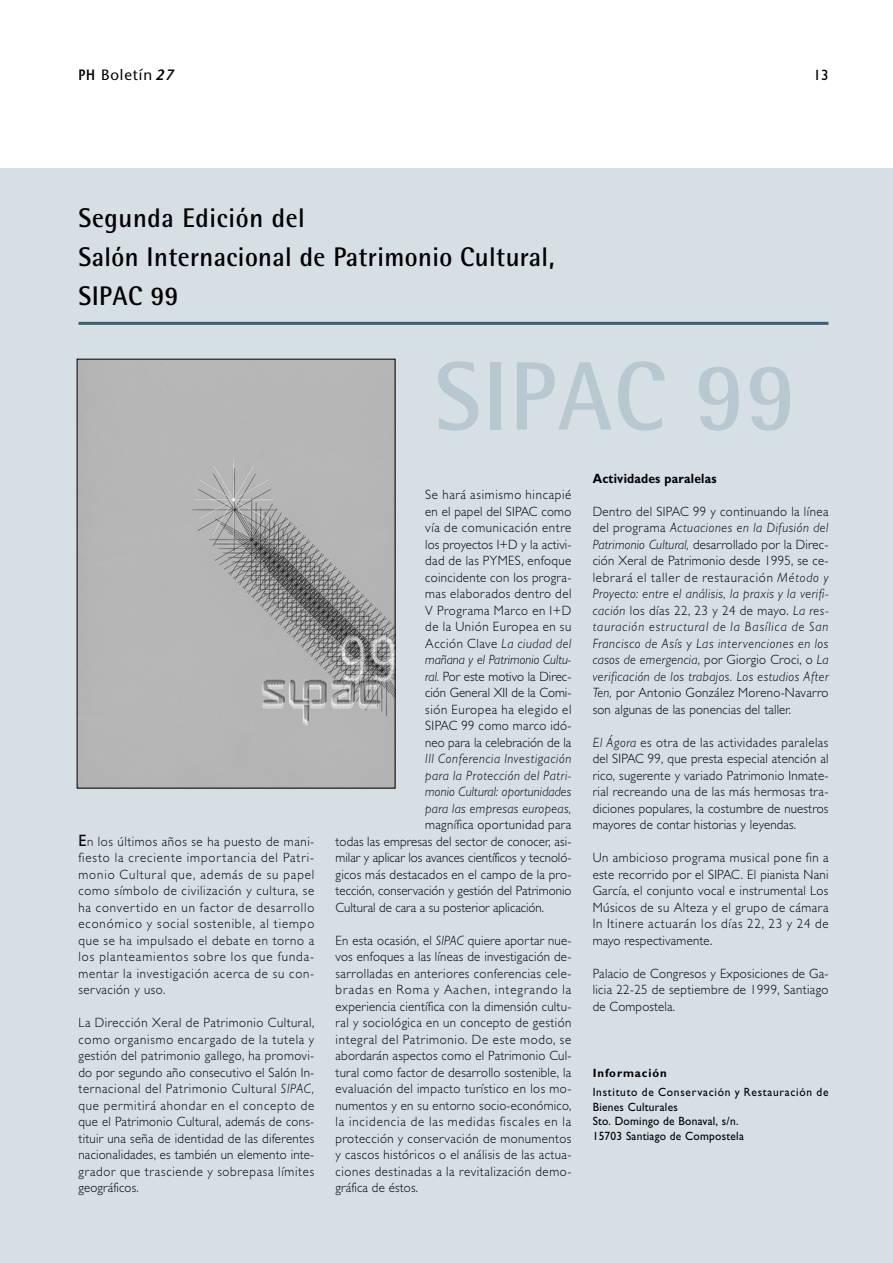
<style>
.page{position:relative;width:893px;height:1263px;background:#fff}
.page>*{position:absolute;margin:0;border:0;box-sizing:border-box;transform-origin:0 0}
.t1{font:700 97.5px "Rotis Semi Sans";letter-spacing:.015em;color:#b7c8d0;scale:.95 1}
.t2{font:700 27px/39px "Rotis Semi Sans";letter-spacing:.015em;color:#000;scale:.95 1}
.t3{font:700 21.3px "Rotis Semi Sans";letter-spacing:.035em;color:#000;scale:.95 1}
.t4{font:15px "Stone Sans";letter-spacing:.055em;color:#000}
.t5{font:15px "Gill Sans";color:#000}
.t6{font:300 13.5px/16.5px "Gill Sans";letter-spacing:.03em;color:#000;text-align:justify;scale:.95 1}
.t7{font:italic 300 13.5px/16.5px "Gill Sans";letter-spacing:.03em;color:#000;text-align:justify;scale:.95 1}
.t8{font:700 13.5px "Gill Sans";letter-spacing:.015em;color:#000;scale:.9 1}
.t9{font:12px/14.4px "Gill Sans";letter-spacing:.025em;color:#000;scale:.95 1}
.t10{font:700 12px "Gill Sans";letter-spacing:.085em;color:#000;scale:.95 1}
.s1{font-weight:600}
.s2{font-weight:600;font-style:italic}
.s3{font-size:28.5px}
.s4{font-weight:400;font-size:16.5px}
.s5{font-style:italic}
.s6{font-style:normal}
</style>
<div class="page">
<div style="left:0;top:168px;width:892px;height:1095px;background:#d6e0e4"></div>
<hr style="left:78px;top:322px;width:750px;height:3px;background:#326378">
<img style="left:79px;top:361px;width:314px;height:425px">
<p class="t4" style="left:78px;top:69px;width:97px"><span class="s1">PH</span> Boletín <span class="s2">27</span></p>
<p class="t5" style="left:813px;top:69px;width:16px">13</p>
<h2 class="t2" style="left:78px;top:201px;width:502px">Segunda Edición del<br>Salón Internacional de Patrimonio Cultural,<br>SIPAC 99</h2>
<h3 class="t3" style="left:246px;top:241px;width:349px"><span class="s3">A</span>MBIENTES <span class="s3">U</span>RBANOS <span class="s3">H</span>ISTÓRICOS</h3>
<p class="t6" style="left:78px;top:835px;width:250px"><span class="s4">E</span>n los últimos años se ha puesto de mani&shy;fiesto la creciente importancia del Patri&shy;monio Cultural que, además de su papel como símbolo de civilización y cultura, se ha convertido en un factor de desarrollo económico y social sostenible, al tiempo que se ha impulsado el debate en torno a los planteamientos sobre los que funda&shy;mentar la investigación acerca de su con&shy;servación y uso.</p>
<p class="t6" style="left:78px;top:1016px;width:250px">La Dirección Xeral de Patrimonio Cultural, como organismo encargado de la tutela y gestión del patrimonio gallego, ha promovi&shy;do por segundo año consecutivo el Salón In&shy;ternacional del Patrimonio Cultural <span class="s5">SIPAC, </span>que permitirá ahondar en el concepto de que el Patrimonio Cultural, además de cons&shy;tituir una seña de identidad de las diferentes nacionalidades, es también un elemento inte&shy;grador que trasciende y sobrepasa límites geográficos.</p>
<h1 class="t1" style="left:434px;top:360px;width:381px">SIPAC 99</h1>
<p class="t6" style="left:425px;top:488px;width:155px">Se hará asimismo hincapié en el papel del SIPAC como vía de comunicación entre los proyectos I+D y la activi&shy;dad de las PYMES, enfoque coincidente con los progra&shy;mas elaborados dentro del V Programa Marco en I+D de la Unión Europea en su Acción Clave <span class="s5">La ciudad del mañana y el Patrimonio Cultu&shy;ral.</span> Por este motivo la Direc&shy;ción General XII de la Comi&shy;sión Europea ha elegido el SIPAC 99 como marco idó&shy;neo para la celebración de la</p>
<p class="t7" style="left:425px;top:752px;width:155px">III Conferencia Investigación para la Protección del Patri&shy;monio Cultural: oportunidades para las empresas europeas,</p>
<p class="t6" style="left:335px;top:818px;width:250px;text-indent:90px">magnífica oportunidad para todas las empresas del sector de conocer, asi&shy;milar y aplicar los avances científicos y tecnoló&shy;gicos más destacados en el campo de la pro&shy;tección, conservación y gestión del Patrimonio Cultural de cara a su posterior aplicación.</p>
<p class="t6" style="left:335px;top:934px;width:250px">En esta ocasión, el <span class="s5">SIPAC</span> quiere aportar nue&shy;vos enfoques a las líneas de investigación de&shy;sarrolladas en anteriores conferencias cele&shy;bradas en Roma y Aachen, integrando la experiencia científica con la dimensión cultu&shy;ral y sociológica en un concepto de gestión integral del Patrimonio. De este modo, se abordarán aspectos como el Patrimonio Cul&shy;tural como factor de desarrollo sostenible, la evaluación del impacto turístico en los mo&shy;numentos y en su entorno socio-económico, la incidencia de las medidas fiscales en la protección y conservación de monumentos y cascos históricos o el análisis de las actua&shy;ciones destinadas a la revitalización demo&shy;gráfica de éstos.</p>
<p class="t8" style="left:592px;top:473px;width:139px">Actividades paralelas</p>
<p class="t7" style="left:592px;top:505px;width:250px"><span class="s6">Dentro del SIPAC 99 y continuando la línea del programa</span> Actuaciones en la Difusión del Patrimonio Cultural, <span class="s6">desarrollado por la Direc&shy;ción Xeral de Patrimonio desde 1995, se ce&shy;lebrará el taller de restauración</span> Método y Proyecto: entre el análisis, la praxis y la verifi&shy;cación <span class="s6">los días 22, 23 y 24 de mayo.</span> La res&shy;tauración estructural de la Basílica de San Francisco de Asís <span class="s6">y</span> Las intervenciones en los casos de emergencia<span class="s6">, por Giorgio Croci, o</span> La verificación de los trabajos. Los estudios After Ten, <span class="s6">por Antonio González Moreno-Navarro son algunas de las ponencias del taller.</span></p>
<p class="t6" style="left:592px;top:736px;width:250px"><span class="s5">El Ágora</span> es otra de las actividades paralelas del SIPAC 99, que presta especial atención al rico, sugerente y variado Patrimonio Inmate&shy;rial recreando una de las más hermosas tra&shy;diciones populares, la costumbre de nuestros mayores de contar historias y leyendas.</p>
<p class="t6" style="left:592px;top:851px;width:250px">Un ambicioso programa musical pone fin a este recorrido por el SIPAC. El pianista Nani García, el conjunto vocal e instrumental Los Músicos de su Alteza y el grupo de cámara In Itinere actuarán los días 22, 23 y 24 de mayo respectivamente.</p>
<p class="t6" style="left:592px;top:967px;width:250px">Palacio de Congresos y Exposiciones de Ga&shy;licia 22-25 de septiembre de 1999, Santiago de Compostela.</p>
<p class="t10" style="left:592px;top:1068px;width:80px">Información</p>
<p class="t9" style="left:592px;top:1086px;width:250px">Instituto de Conservación y Restauración de<br>Bienes Culturales<br>Sto. Domingo de Bonaval, s/n.<br>15703 Santiago de Compostela</p>
</div>
